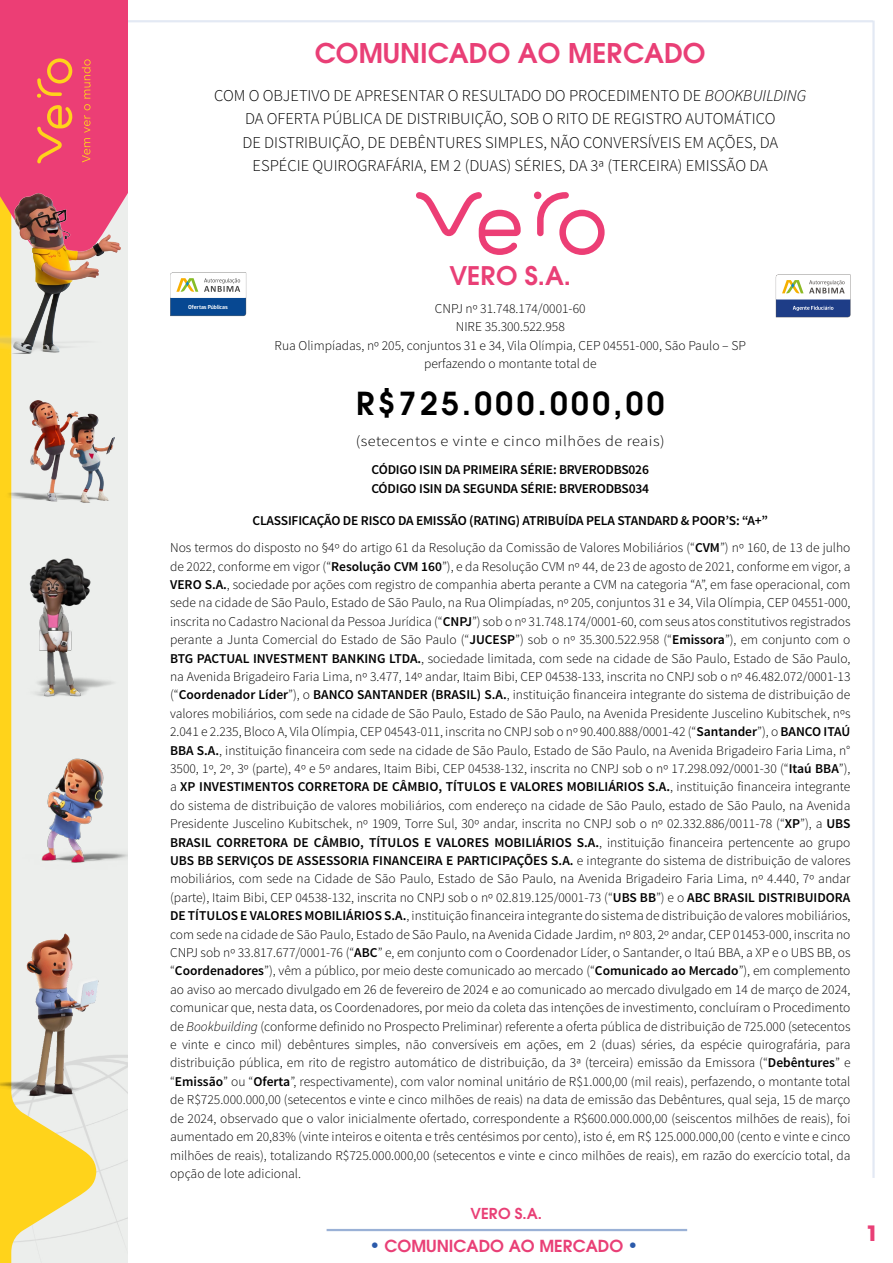
<style>
.page{position:relative;width:893px;height:1263px;background:#fff}
.page>*{position:absolute;margin:0;border:0;box-sizing:border-box;transform-origin:0 0}
.t1{font:600 31.5px "ITC Avant Garde Pro";letter-spacing:.11em;color:#000}
.t2{font:600 27px "ITC Avant Garde Pro";color:#e93f76}
.t3{font:600 25.5px "ITC Avant Garde Pro";color:#e93f76}
.t4{font:700 21px "ITC Avant Garde Pro";color:#e93f76}
.t5{font:300 16.5px/23.5px "Source Sans Pro";color:#000;text-align:center}
.t6{font:600 16.5px "ITC Avant Garde Pro";color:#e93f76}
.t7{font:300 15px "Source Sans Pro";letter-spacing:.03em;color:#000;scale:1.09 1}
.t8{font:600 15px "ITC Avant Garde Pro";color:#e93f76}
.t9{font:300 13.5px/18.5px "Source Sans Pro";color:#000;text-align:center}
.t10{font:600 13.5px/19.4px "Source Sans Pro";letter-spacing:-.015em;color:#000}
.t11{font:500 5.85px "Dobra";letter-spacing:-.01em;color:#fff}
.s1{font-style:italic}
.s2{font-weight:600}
.s3{font-size:18px;color:#2b5aaa}
</style>
<div class="page">
<hr style="left:872px;top:21px;width:3px;height:1157px;background:#d5deee">
<hr style="left:327px;top:1229px;width:360px;height:2px;background:#6487c1">
<hr style="left:61px;top:20px;width:812px;height:2px;background:#d5deee">
<div style="left:0;top:0;width:128px;height:1263px;background:#eceeec"></div>
<img style="left:96px;top:1055px;width:32px;height:175px">
<svg style="left:0;top:358px;width:96px;height:905px"></svg>
<svg style="left:0;top:0;width:128px;height:250px;background:#ec4673"></svg>
<img style="left:5px;top:400px;width:110px;height:108px">
<img style="left:18px;top:554px;width:95px;height:149px">
<img style="left:17px;top:736px;width:111px;height:137px">
<img style="left:0;top:194px;width:120px;height:164px">
<img style="left:0;top:932px;width:106px;height:169px">
<svg style="left:537px;top:192px;width:68px;height:63px"></svg>
<div style="left:534px;top:192px;width:7px;height:7px;background:#ec3e75;border-radius:50%"></div>
<svg style="left:416px;top:192px;width:105px;height:63px"></svg>
<svg style="left:170px;top:273px;width:76px;height:43px"></svg>
<svg style="left:776px;top:275px;width:74px;height:42px"></svg>
<h2 class="t2" style="left:315px;top:35px;width:392px">COMUNICADO AO MERCADO</h2>
<p class="t5" style="left:214px;top:84px;width:594px">COM O OBJETIVO DE APRESENTAR O RESULTADO DO PROCEDIMENTO DE <span class="s1">BOOKBUILDING </span>DA OFERTA PÚBLICA DE DISTRIBUIÇÃO, SOB O RITO DE REGISTRO AUTOMÁTICO<br>DE DISTRIBUIÇÃO, DE DEBÊNTURES SIMPLES, NÃO CONVERSÍVEIS EM AÇÕES, DA ESPÉCIE QUIROGRAFÁRIA, EM 2 (DUAS) SÉRIES, DA 3ª (TERCEIRA) EMISSÃO DA</p>
<h3 class="t3" style="left:449px;top:259px;width:123px">VERO S.A.</h3>
<p class="t9" style="left:274px;top:299px;width:473px">CNPJ nº 31.748.174/0001-60<br>NIRE 35.300.522.958<br>Rua Olimpíadas, nº 205, conjuntos 31 e 34, Vila Olímpia, CEP 04551-000, São Paulo – SP perfazendo o montante total de</p>
<h1 class="t1" style="left:356px;top:383px;width:310px">R$725.000.000,00</h1>
<p class="t7" style="left:356px;top:431px;width:285px">(setecentos e vinte e cinco milhões de reais)</p>
<p class="t10" style="left:371px;top:460px;width:279px">CÓDIGO ISIN DA PRIMEIRA SÉRIE: BRVERODBS026<br>CÓDIGO ISIN DA SEGUNDA SÉRIE: BRVERODBS034</p>
<p class="t9" style="left:170px;top:507px;width:682px;line-height:27.5px"><span class="s2">CLASSIFICAÇÃO DE RISCO DA EMISSÃO (RATING) ATRIBUÍDA PELA STANDARD &amp; POOR’S: “A+”<br></span>Nos termos do disposto no §4º do artigo 61 da Resolução da Comissão de Valores Mobiliários (“<span class="s2">CVM</span>”) nº 160, de 13 de julho</p>
<p class="t9" style="left:170px;top:557px;width:682px;text-align:justify">de 2022, conforme em vigor (“<span class="s2">Resolução CVM 160</span>”), e da Resolução CVM nº 44, de 23 de agosto de 2021, conforme em vigor, a <span class="s2">VERO S.A.</span>, sociedade por ações com registro de companhia aberta perante a CVM na categoria “A”, em fase operacional, com sede na cidade de São Paulo, Estado de São Paulo, na Rua Olimpíadas, nº 205, conjuntos 31 e 34, Vila Olímpia, CEP 04551-000, inscrita no Cadastro Nacional da Pessoa Jurídica (“<span class="s2">CNPJ</span>”) sob o nº 31.748.174/0001-60, com seus atos constitutivos registrados perante a Junta Comercial do Estado de São Paulo (“<span class="s2">JUCESP</span>”) sob o nº 35.300.522.958 (“<span class="s2">Emissora</span>”), em conjunto com o <span class="s2">BTG PACTUAL INVESTMENT BANKING LTDA.</span>, sociedade limitada, com sede na cidade de São Paulo, Estado de São Paulo, na Avenida Brigadeiro Faria Lima, nº 3.477, 14º andar, Itaim Bibi, CEP 04538-133, inscrita no CNPJ sob o nº 46.482.072/0001-13 (“<span class="s2">Coordenador Líder</span>”), o <span class="s2">BANCO SANTANDER (BRASIL) S.A.</span>, instituição financeira integrante do sistema de distribuição de valores mobiliários, com sede na cidade de São Paulo, Estado de São Paulo, na Avenida Presidente Juscelino Kubitschek, nºs 2.041 e 2.235, Bloco A, Vila Olímpia, CEP 04543-011, inscrita no CNPJ sob o nº 90.400.888/0001-42 (“<span class="s2">Santander</span>”), o <span class="s2">BANCO ITAÚ BBA S.A.</span>, instituição financeira com sede na cidade de São Paulo, Estado de São Paulo, na Avenida Brigadeiro Faria Lima, n° 3500, 1º, 2º, 3º (parte), 4º e 5º andares, Itaim Bibi, CEP 04538-132, inscrita no CNPJ sob o nº 17.298.092/0001-30 (“<span class="s2">Itaú BBA</span>”), a <span class="s2">XP INVESTIMENTOS CORRETORA DE CÂMBIO, TÍTULOS E VALORES MOBILIÁRIOS S.A.</span>, instituição financeira integrante do sistema de distribuição de valores mobiliários, com endereço na cidade de São Paulo, estado de São Paulo, na Avenida Presidente Juscelino Kubitschek, nº 1909, Torre Sul, 30º andar, inscrita no CNPJ sob o nº 02.332.886/0011-78 (“<span class="s2">XP</span>”), a <span class="s2">UBS BRASIL CORRETORA DE CÂMBIO, TÍTULOS E VALORES MOBILIÁRIOS S.A.</span>, instituição financeira pertencente ao grupo <span class="s2">UBS BB SERVIÇOS DE ASSESSORIA FINANCEIRA E PARTICIPAÇÕES S.A.</span> e integrante do sistema de distribuição de valores mobiliários, com sede na Cidade de São Paulo, Estado de São Paulo, na Avenida Brigadeiro Faria Lima, nº 4.440, 7º andar (parte), Itaim Bibi, CEP 04538-132, inscrita no CNPJ sob o nº 02.819.125/0001-73 (“<span class="s2">UBS BB</span>”) e o <span class="s2">ABC BRASIL DISTRIBUIDORA DE TÍTULOS E VALORES MOBILIÁRIOS S.A.</span>, instituição financeira integrante do sistema de distribuição de valores mobiliários, com sede na cidade de São Paulo, Estado de São Paulo, na Avenida Cidade Jardim, nº 803, 2º andar, CEP 01453-000, inscrita no CNPJ sob nº 33.817.677/0001-76 (“<span class="s2">ABC</span>” e, em conjunto com o Coordenador Líder, o Santander, o Itaú BBA, a XP e o UBS BB, os “<span class="s2">Coordenadores</span>”), vêm a público, por meio deste comunicado ao mercado (“<span class="s2">Comunicado ao Mercado</span>”), em complemento ao aviso ao mercado divulgado em 26 de fevereiro de 2024 e ao comunicado ao mercado divulgado em 14 de março de 2024, comunicar que, nesta data, os Coordenadores, por meio da coleta das intenções de investimento, concluíram o Procedimento de <span class="s1">Bookbuilding</span> (conforme definido no Prospecto Preliminar) referente a oferta pública de distribuição de 725.000 (setecentos e vinte e cinco mil) debêntures simples, não conversíveis em ações, em 2 (duas) séries, da espécie quirografária, para distribuição pública, em rito de registro automático de distribuição, da 3ª (terceira) emissão da Emissora (“<span class="s2">Debêntures</span>” e “<span class="s2">Emissão</span>” ou “<span class="s2">Oferta</span>”, respectivamente), com valor nominal unitário de R$1.000,00 (mil reais), perfazendo, o montante total de R$725.000.000,00 (setecentos e vinte e cinco milhões de reais) na data de emissão das Debêntures, qual seja, 15 de março de 2024, observado que o valor inicialmente ofertado, correspondente a R$600.000.000,00 (seiscentos milhões de reais), foi aumentado em 20,83% (vinte inteiros e oitenta e três centésimos por cento), isto é, em R$ 125.000.000,00 (cento e vinte e cinco milhões de reais), totalizando R$725.000.000,00 (setecentos e vinte e cinco milhões de reais), em razão do exercício total, da opção de lote adicional.</p>
<p class="t11" style="left:188px;top:303px;width:41px">Ofertas Públicas</p>
<p class="t8" style="left:471px;top:1203px;width:73px">VERO S.A.</p>
<p class="t6" style="left:369px;top:1235px;width:270px"><span class="s3">•</span> COMUNICADO AO MERCADO <span class="s3">•</span></p>
<h3 class="t4" style="left:866px;top:1219px;width:14px">1</h3>
</div>
